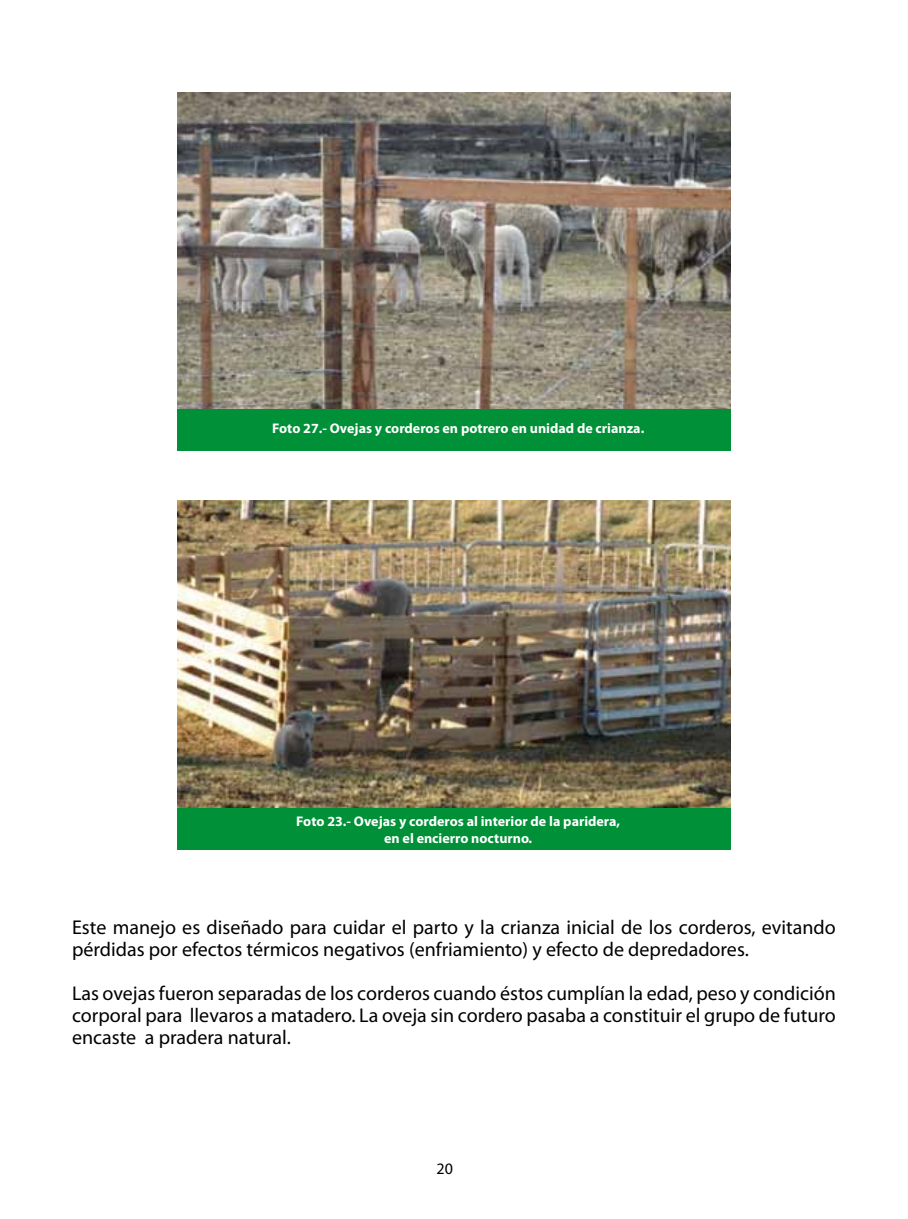
<style>
.page{position:relative;width:908px;height:1219px;background:#fff}
.page>*{position:absolute;margin:0;border:0;box-sizing:border-box;transform-origin:0 0}
.t1{font:20px/22px "Myriad Pro";color:#000}
.t2{font:16px "Myriad Pro";color:#000}
.t3{font:700 14px/16.8px "Myriad Pro";color:#fff;text-align:center}
</style>
<div class="page">
<img style="left:177px;top:93px;width:553px;height:316px">
<img style="left:177px;top:501px;width:553px;height:307px">
<div style="left:177px;top:409px;width:553px;height:41px;background:#009037"></div>
<div style="left:177px;top:808px;width:553px;height:42px;background:#009037"></div>
<p class="t3" style="left:272px;top:419px;width:373px">Foto 27.- Ovejas y corderos en potrero en unidad de crianza.</p>
<p class="t3" style="left:296px;top:812px;width:325px">Foto 23.- Ovejas y corderos al interior de la paridera, en el encierro nocturno.</p>
<p class="t1" style="left:72px;top:915px;width:764px">Este manejo es diseñado para cuidar el parto y la crianza inicial de los corderos, evitando pérdidas por efectos térmicos negativos (enfriamiento) y efecto de depredadores.</p>
<p class="t1" style="left:72px;top:981px;width:765px;text-align:justify">Las ovejas fueron separadas de los corderos cuando éstos cumplían la edad, peso y condición corporal para llevaros a matadero. La oveja sin cordero pasaba a constituir el grupo de futuro encaste a pradera natural.</p>
<p class="t2" style="left:436px;top:1159px;width:18px">20</p>
</div>
